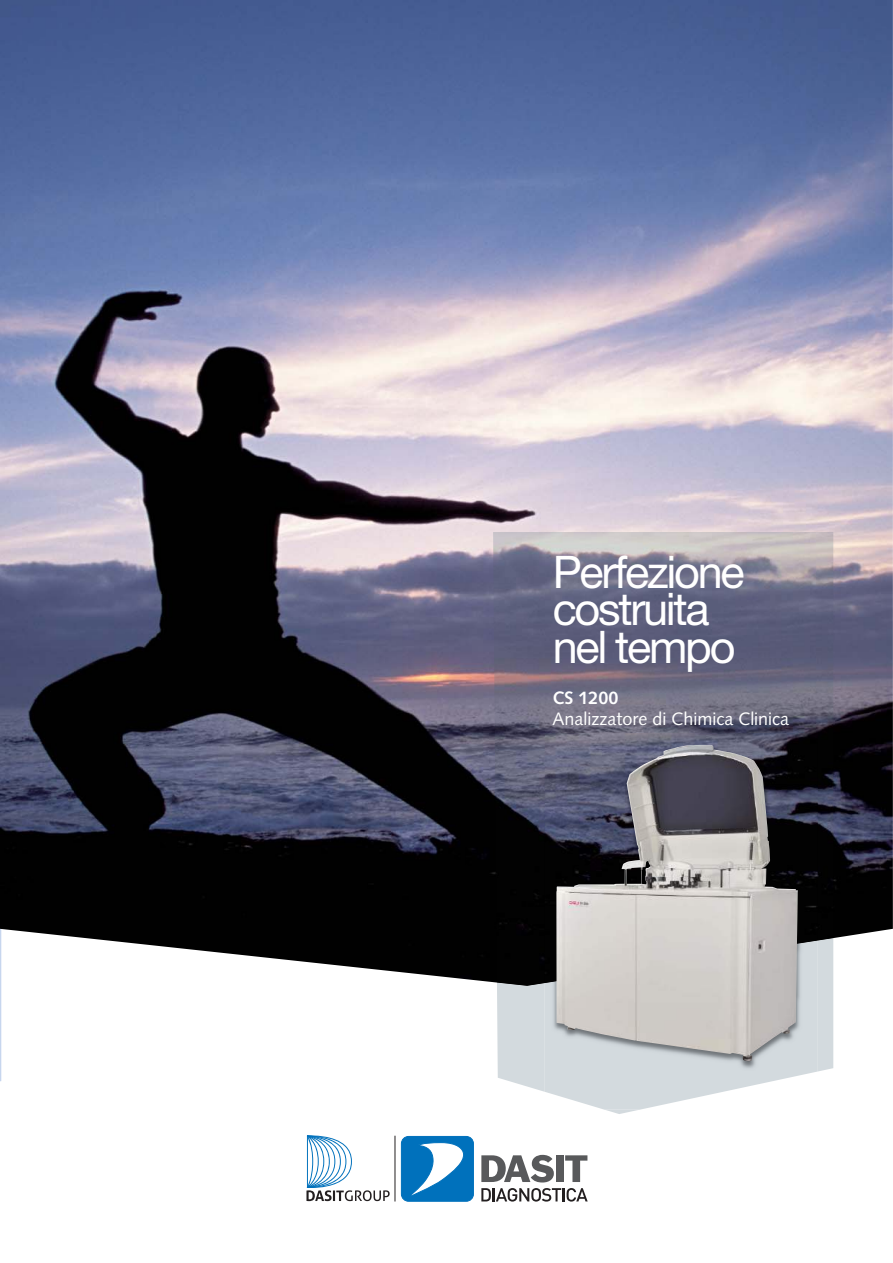
<style>
.page{position:relative;width:893px;height:1263px;background:#fff}
.page>*{position:absolute;margin:0;border:0;box-sizing:border-box;transform-origin:0 0}
.t1{font:45px/37.5px "Helvetica Neue";letter-spacing:-.05em;color:#fff}
.t2{font:18px "Syntax";color:#fff}
.t3{font:700 18px "Syntax";color:#fff}
</style>
<div class="page">
<img style="left:0;top:986px;width:1px;height:96px">
<img style="left:0;top:0;width:892px;height:986px">
<img style="left:818px;top:986px;width:15px;height:85px">
<img style="left:606px;top:1110px;width:31px;height:4px">
<img style="left:497px;top:986px;width:48px;height:106px">
<img style="left:493px;top:532px;width:340px;height:454px">
<img style="left:545px;top:983px;width:273px;height:127px">
<img style="left:545px;top:733px;width:273px;height:250px">
<img style="left:556px;top:744px;width:242px;height:317px">
<div style="left:401px;top:1136px;width:72px;height:65px;background:#0071bc;border-radius:7px"></div>
<div style="left:401px;top:1136px;width:73px;height:66px;border:1px solid #0071bc;border-radius:7px"></div>
<svg style="left:411px;top:1142px;width:53px;height:54px"></svg>
<svg style="left:481px;top:1155px;width:107px;height:47px"></svg>
<hr style="left:394px;top:1136px;width:1px;height:66px;background:#231f20">
<svg style="left:306px;top:1135px;width:84px;height:66px"></svg>
<hr style="left:307px;top:1136px;width:1px;height:52px;background:#0071bc">
<h1 class="t1" style="left:553px;top:557px;width:193px">Perfezione costruita nel tempo</h1>
<p class="t3" style="left:553px;top:690px;width:67px">CS 1200</p>
<p class="t2" style="left:553px;top:711px;width:238px">Analizzatore di Chimica Clinica</p>
</div>
